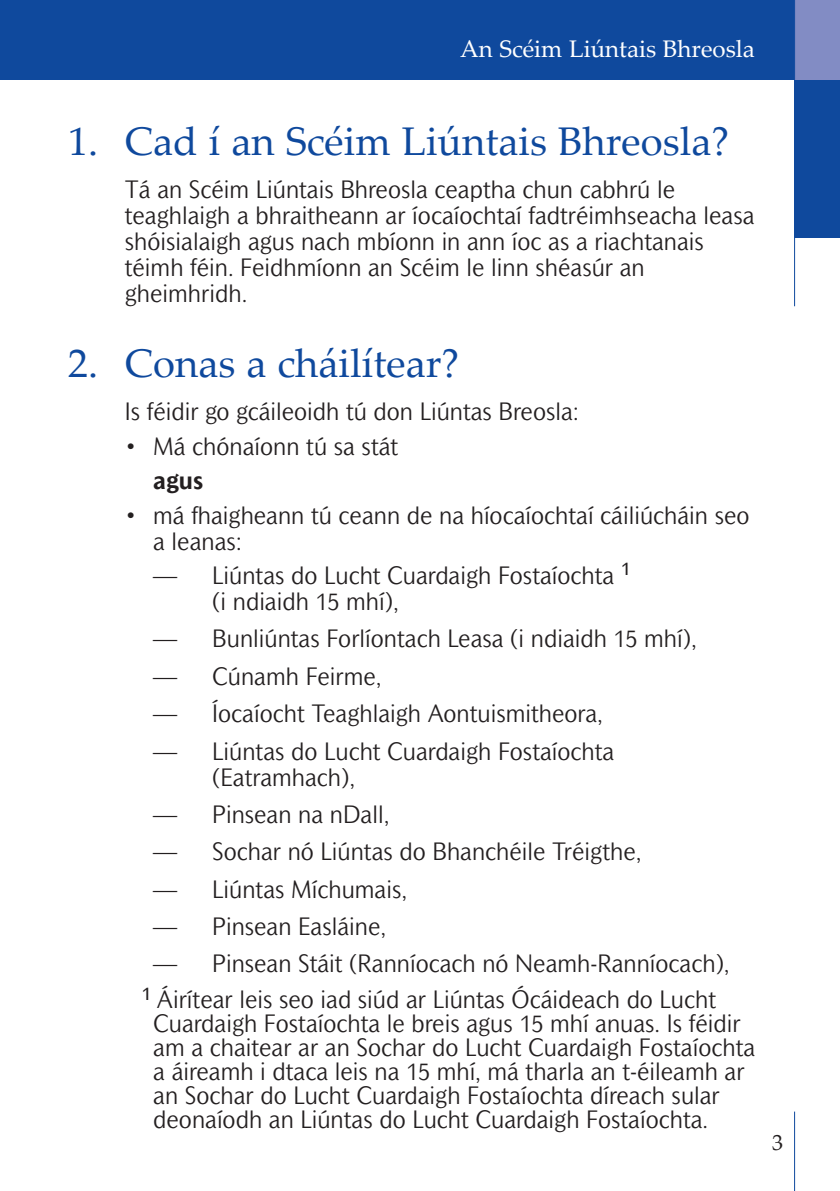
<style>
.page{position:relative;width:840px;height:1191px;background:#fff}
.page>*{position:absolute;margin:0;border:0;box-sizing:border-box;transform-origin:0 0}
.t1{font:40px "Palatino Linotype";color:#0f499d}
.t2{font:300 24px/26px "Mahsuri Sans";color:#231f20}
.t3{font:24px "Palatino Linotype";color:#fff}
.t4{font:700 24px "Mahsuri Sans";color:#231f20}
.t5{font:22px "Palatino Linotype";color:#231f20}
.t6{font:18px "Mahsuri Sans";color:#231f20}
</style>
<div class="page">
<div style="left:0;top:0;width:794px;height:79px;background:#0f499d"></div>
<div style="left:794px;top:79px;width:45px;height:159px;background:#0f499d"></div>
<hr style="left:793px;top:1111px;width:1px;height:80px;background:#0f499d">
<div style="left:794px;top:0;width:45px;height:79px;background:#828cc4"></div>
<hr style="left:793px;top:0;width:1px;height:306px;background:#0f499d">
<p class="t3" style="left:460px;top:32px;width:296px">An Scéim Liúntais Bhreosla</p>
<h1 class="t1" style="left:68px;top:113px;width:662px">1. Cad í an Scéim Liúntais Bhreosla?</h1>
<p class="t2" style="left:125px;top:178px;width:630px">Tá an Scéim Liúntais Bhreosla ceaptha chun cabhrú le teaghlaigh a bhraitheann ar íocaíochtaí fadtréimhseacha leasa shóisialaigh agus nach mbíonn in ann íoc as a riachtanais téimh féin. Feidhmíonn an Scéim le linn shéasúr an gheimhridh.</p>
<h1 class="t1" style="left:68px;top:335px;width:392px">2. Conas a cháilítear?</h1>
<p class="t2" style="left:125px;top:400px;width:455px">Is féidir go gcáileoidh tú don Liúntas Breosla:</p>
<p class="t2" style="left:125px;top:435px;width:275px">• Má chónaíonn tú sa stát</p>
<p class="t4" style="left:153px;top:471px;width:52px">agus</p>
<p class="t2" style="left:153px;top:504px;width:597px;text-indent:-28px">• má fhaigheann tú ceann de na híocaíochtaí cáiliúcháin seo a leanas:</p>
<p class="t2" style="left:212px;top:564px;width:403px;text-indent:-59px">— Liúntas do Lucht Cuardaigh Fostaíochta (i ndiaidh 15 mhí),</p>
<p class="t2" style="left:153px;top:627px;width:544px">— Bunliúntas Forlíontach Leasa (i ndiaidh 15 mhí),</p>
<p class="t2" style="left:153px;top:665px;width:230px">— Cúnamh Feirme,</p>
<p class="t2" style="left:153px;top:702px;width:451px">— Íocaíocht Teaghlaigh Aontuismitheora,</p>
<p class="t2" style="left:212px;top:740px;width:403px;text-indent:-59px">— Liúntas do Lucht Cuardaigh Fostaíochta (Eatramhach),</p>
<p class="t2" style="left:153px;top:803px;width:237px">— Pinsean na nDall,</p>
<p class="t2" style="left:153px;top:840px;width:489px">— Sochar nó Liúntas do Bhanchéile Tréigthe,</p>
<p class="t2" style="left:153px;top:878px;width:255px">— Liúntas Míchumais,</p>
<p class="t2" style="left:153px;top:915px;width:234px">— Pinsean Easláine,</p>
<p class="t2" style="left:153px;top:948px;width:577px;line-height:35.4px">— Pinsean Stáit (Ranníocach nó Neamh-Ranníocach),<br>Áirítear leis seo iad siúd ar Liúntas Ócáideach do Lucht</p>
<p class="t2" style="left:153px;top:1013px;width:603px;line-height:24px">Cuardaigh Fostaíochta le breis agus 15 mhí anuas. Is féidir am a chaitear ar an Sochar do Lucht Cuardaigh Fostaíochta a áireamh i dtaca leis na 15 mhí, má tharla an t-éileamh ar an Sochar do Lucht Cuardaigh Fostaíochta díreach sular deonaíodh an Liúntas do Lucht Cuardaigh Fostaíochta.</p>
<p class="t6" style="left:621px;top:562px;width:11px">1</p>
<p class="t6" style="left:142px;top:986px;width:11px">1</p>
<p class="t5" style="left:771px;top:1127px;width:12px">3</p>
</div>
